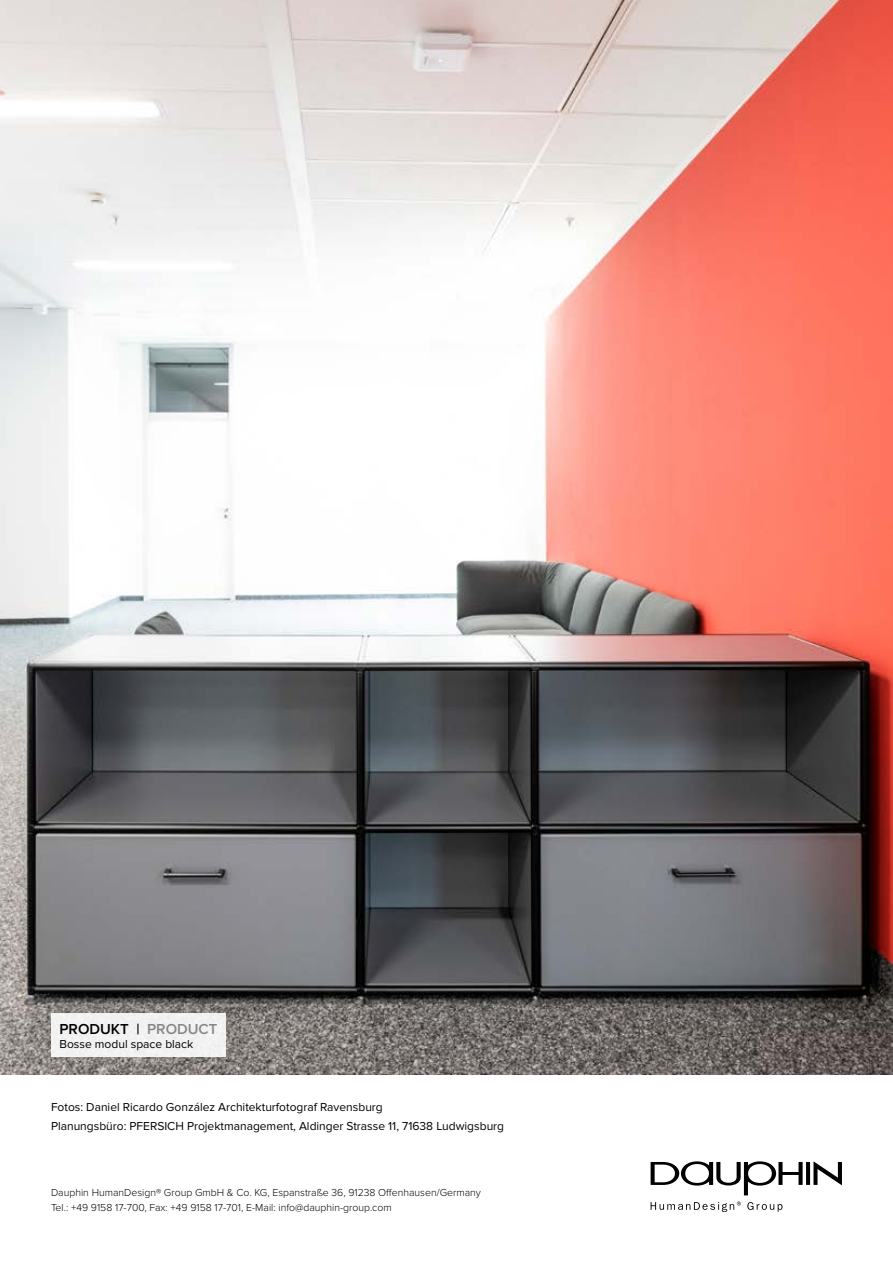
<style>
.page{position:relative;width:893px;height:1263px;background:#fff}
.page>*{position:absolute;margin:0;border:0;box-sizing:border-box;transform-origin:0 0}
.t1{font:600 15px "Proxima Nova";color:#000}
.t2{font:12px/19.5px "Proxima Nova";color:#000}
.t3{font:300 10.5px/15px "Proxima Nova";color:#000}
.s1{color:#878787}
</style>
<div class="page">
<img style="left:0;top:0;width:893px;height:1074px">
<svg style="left:651px;top:1161px;width:191px;height:34px"></svg>
<svg style="left:651px;top:1201px;width:90px;height:11px"></svg>
<svg style="left:747px;top:1202px;width:35px;height:10px"></svg>
<div style="left:51px;top:1014px;width:175px;height:43px;background:#f2f2f1"></div>
<p class="t1" style="left:60px;top:1020px;width:159px">PRODUKT | <span class="s1">PRODUCT</span></p>
<p class="t2" style="left:60px;top:1035px;width:135px">Bosse modul space black</p>
<p class="t2" style="left:51px;top:1097px;width:455px">Fotos: Daniel Ricardo González Architekturfotograf Ravensburg<br>Planungsbüro: PFERSICH Projektmanagement, Aldinger Strasse 11, 71638 Ludwigsburg</p>
<p class="t3" style="left:51px;top:1185px;width:431px">Dauphin HumanDesign® Group GmbH &amp; Co. KG, Espanstraße 36, 91238 Offenhausen/Germany<br>Tel.: +49 9158 17-700, Fax: +49 9158 17-701, E-Mail: info@dauphin-group.com</p>
</div>
